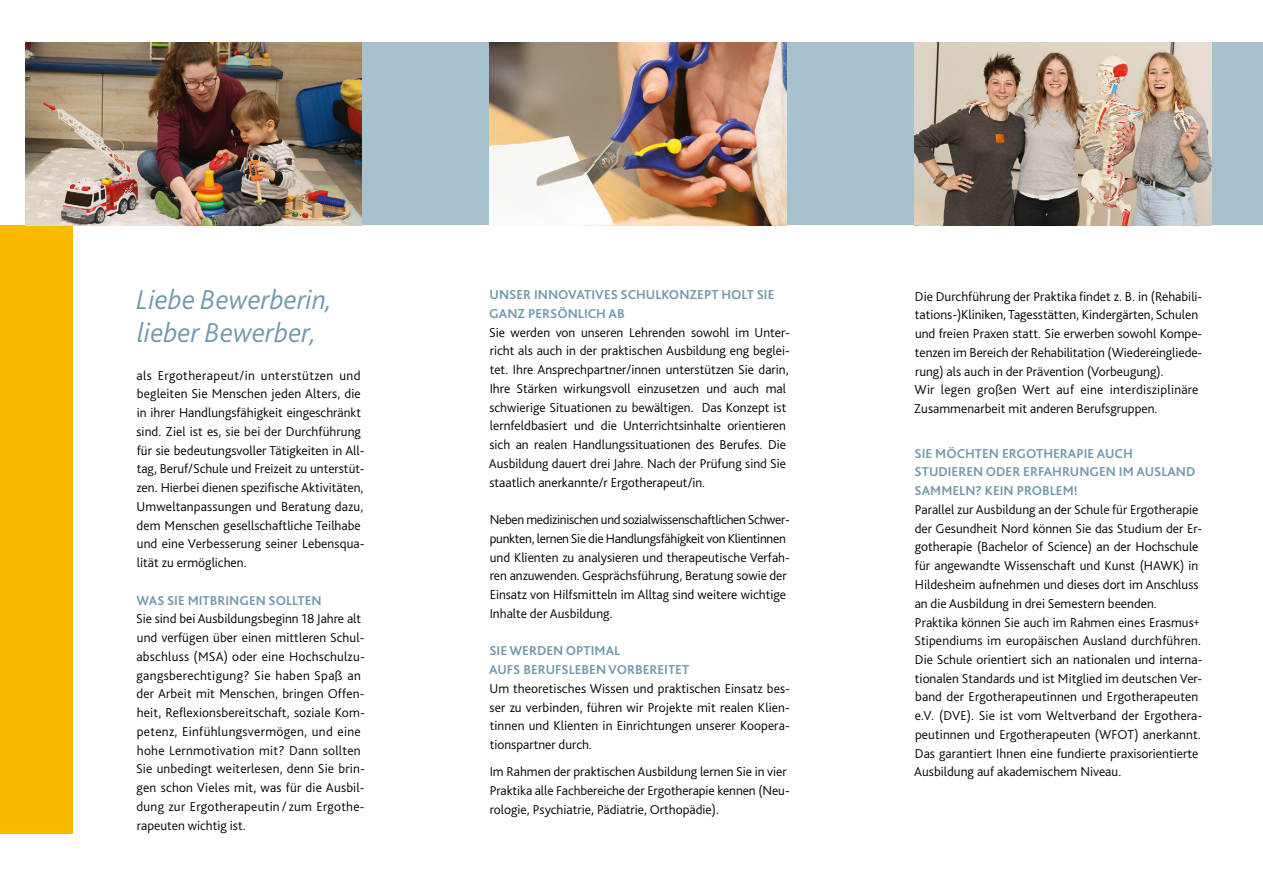
<style>
.page{position:relative;width:1263px;height:893px;background:#fff}
.page>*{position:absolute;margin:0;border:0;box-sizing:border-box;transform-origin:0 0}
.t1{font:italic 300 28.5px/33px "Bliss 2";color:#7199ac}
.t2{font:300 13.5px/18.8px "Bliss 2";color:#000}
.t3{font:700 13.5px/18.8px "Bliss 2";color:#7199ac}
.s1{font-size:10.5px}
</style>
<div class="page">
<div style="left:0;top:225px;width:72px;height:608px;background:#fbba00"></div>
<div style="left:48px;top:43px;width:1215px;height:182px;background:#a8c1cf"></div>
<img style="left:26px;top:43px;width:335px;height:182px">
<img style="left:489px;top:43px;width:298px;height:182px">
<img style="left:914px;top:43px;width:297px;height:182px">
<h1 class="t1" style="left:137px;top:282px;width:197px">Liebe Bewerberin, lieber Bewerber,</h1>
<p class="t2" style="left:136px;top:365px;width:230px">als Ergotherapeut/in unterstützen und begleiten Sie Menschen jeden Alters, die in ihrer Handlungsfähigkeit eingeschränkt sind. Ziel ist es, sie bei der Durchführung für sie bedeutungsvoller Tätigkeiten in All&shy;tag, Beruf/Schule und Freizeit zu unterstüt&shy;zen. Hierbei dienen spezifische Aktivitäten, Umweltanpassungen und Beratung dazu, dem Menschen gesellschaftliche Teilhabe und eine Verbesserung seiner Lebensqua&shy;lität zu ermöglichen.</p>
<p class="t3" style="left:137px;top:590px;width:187px">WAS SIE MITBRINGEN SOLLTEN</p>
<p class="t2" style="left:136px;top:609px;width:230px">Sie sind bei Ausbildungsbeginn 18 Jahre alt und verfügen über einen mittleren Schul&shy;abschluss (MSA) oder eine Hochschulzu&shy;gangsberechtigung? Sie haben Spaß an der Arbeit mit Menschen, bringen Offen&shy;heit, Reflexionsbereitschaft, soziale Kom&shy;petenz, Einfühlungsvermögen, und eine hohe Lernmotivation mit? Dann sollten Sie unbedingt weiterlesen, denn Sie brin&shy;gen schon Vieles mit, was für die Ausbil&shy;dung zur Ergotherapeutin/zum Ergothe&shy;rapeuten wichtig ist.</p>
<p class="t3" style="left:489px;top:285px;width:287px">UNSER INNOVATIVES SCHULKONZEPT HOLT SIE<br>GANZ PERSÖNLICH AB</p>
<p class="t2" style="left:489px;top:322px;width:302px">Sie werden von unseren Lehrenden sowohl im Unter&shy;richt als auch in der praktischen Ausbildung eng beglei&shy;tet. Ihre Ansprechpartner/innen unterstützen Sie darin, Ihre Stärken wirkungsvoll einzusetzen und auch mal schwierige Situationen zu bewältigen. Das Konzept ist lernfeldbasiert und die Unterrichtsinhalte orientieren sich an realen Handlungssituationen des Berufes. Die Ausbildung dauert drei Jahre. Nach der Prüfung sind Sie staatlich anerkannte/r Ergotherapeut/in.</p>
<p class="t2" style="left:490px;top:510px;width:302px">Neben medizinischen und sozialwissenschaftlichen Schwer&shy;punkten, lernen Sie die Handlungsfähigkeit von Klientinnen und Klienten zu analysieren und therapeutische Verfah&shy;ren anzuwenden. Gesprächsführung, Beratung sowie der Einsatz von Hilfsmitteln im Alltag sind weitere wichtige Inhalte der Ausbildung.</p>
<p class="t3" style="left:489px;top:641px;width:202px">SIE WERDEN OPTIMAL<br>AUFS BERUFSLEBEN VORBEREITET</p>
<p class="t2" style="left:489px;top:679px;width:302px;text-align:justify">Um theoretisches Wissen und praktischen Einsatz bes&shy;ser zu verbinden, führen wir Projekte mit realen Klien&shy;tinnen und Klienten in Einrichtungen unserer Koopera&shy;tionspartner durch.</p>
<p class="t2" style="left:490px;top:762px;width:302px">Im Rahmen der praktischen Ausbildung lernen Sie in vier<br>Praktika alle Fachbereiche der Ergotherapie kennen (Neu&shy;rologie, Psychiatrie, Pädiatrie, Orthopädie).</p>
<p class="t2" style="left:914px;top:286px;width:290px">Die Durchführung der Praktika findet z. B. in (Rehabili&shy;tations-)Kliniken, Tagesstätten, Kindergärten, Schulen und freien Praxen statt. Sie erwerben sowohl Kompe&shy;tenzen im Bereich der Rehabilitation (Wiedereingliede&shy;rung) als auch in der Prävention (Vorbeugung).<br>Wir legen großen Wert auf eine interdisziplinäre Zusammenarbeit mit anderen Berufsgruppen.</p>
<p class="t3" style="left:915px;top:443px;width:282px">SIE MÖCHTEN ERGOTHERAPIE AUCH<br>STUDIEREN ODER ERFAHRUNGEN IM AUSLAND<br>SAMMELN? KEIN PROBLEM!</p>
<p class="t2" style="left:914px;top:500px;width:290px">Parallel zur Ausbildung an der Schule für Ergotherapie der Gesundheit Nord können Sie das Studium der Er&shy;gotherapie (Bachelor of Science) an der Hochschule für angewandte Wissenschaft und Kunst (HAWK) in Hildesheim aufnehmen und dieses dort im Anschluss an die Ausbildung in drei Semestern beenden.<br>Praktika können Sie auch im Rahmen eines Erasmus<span class="s1">+ </span>Stipendiums im europäischen Ausland durchführen.<br>Die Schule orientiert sich an nationalen und interna&shy;tionalen Standards und ist Mitglied im deutschen Ver&shy;band der Ergotherapeutinnen und Ergotherapeuten e.V. (DVE). Sie ist vom Weltverband der Ergothera&shy;peutinnen und Ergotherapeuten (WFOT) anerkannt.<br>Das garantiert Ihnen eine fundierte praxisorientierte Ausbildung auf akademischem Niveau.</p>
</div>
